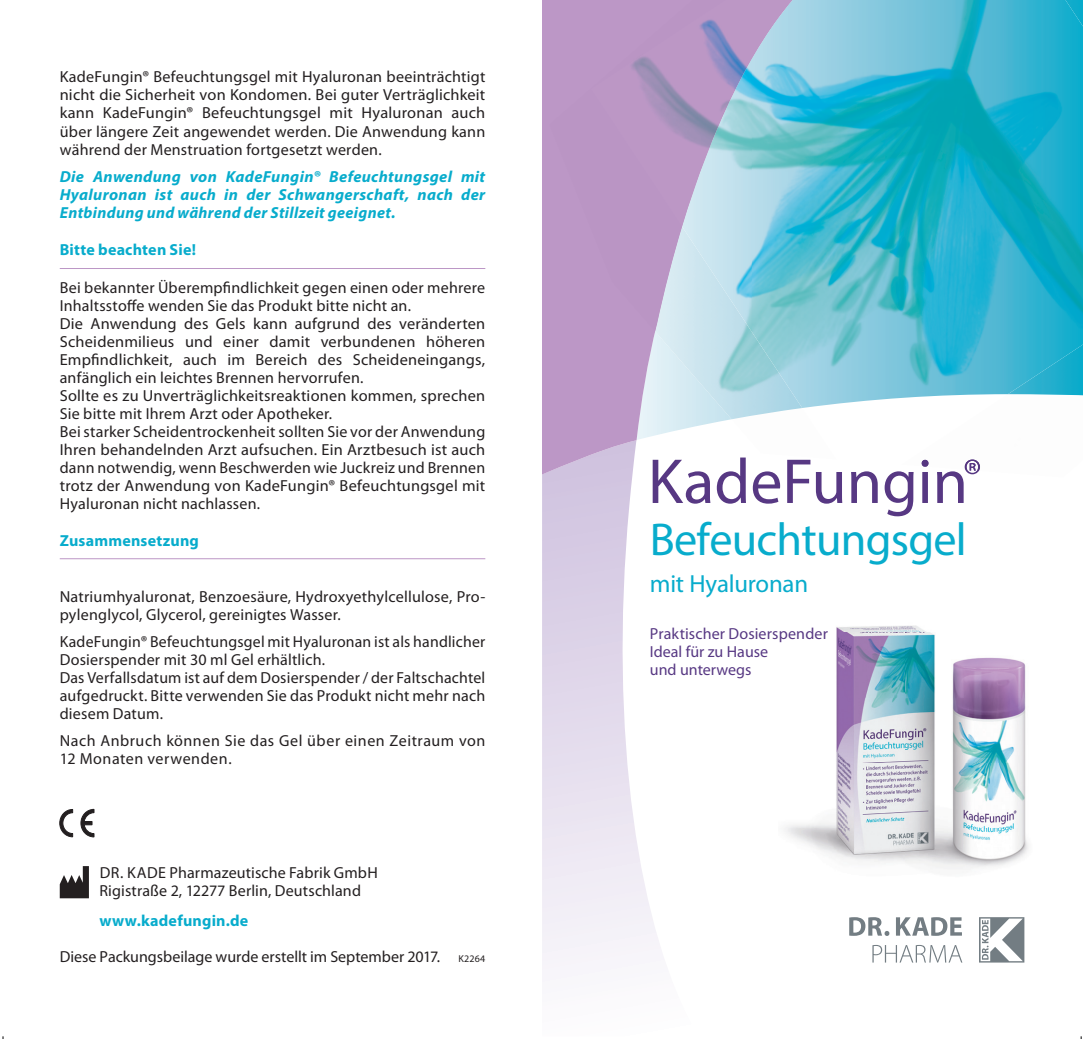
<style>
.page{position:relative;width:1083px;height:1039px;background:#fff}
.page>*{position:absolute;margin:0;border:0;box-sizing:border-box;transform-origin:0 0}
.t1{font:46.2px "Myriad Pro";letter-spacing:-.015em;color:#08accc}
.t2{font:24.8px "Myriad Pro";letter-spacing:-.01em;color:#08accc}
.t3{font:16px/18px "Myriad Pro";letter-spacing:.015em;color:#231f20}
.t4{font:italic 700 16px/18px "Myriad Pro";letter-spacing:.02em;color:#08accc;text-align:justify}
.t5{font:16px/18px "Myriad Pro";letter-spacing:.035em;color:#231f20}
.t6{font:16px/18px "Myriad Pro";letter-spacing:.005em;color:#573883}
.t7{font:700 16px "Myriad Pro";letter-spacing:.015em;color:#08accc}
.s1{font-size:10px}
</style>
<div class="page">
<img style="left:784px;top:625px;width:244px;height:244px">
<svg style="left:979px;top:917px;width:44px;height:45px"></svg>
<svg style="left:872px;top:945px;width:90px;height:17px"></svg>
<svg style="left:849px;top:917px;width:112px;height:18px"></svg>
<svg style="left:60px;top:866px;width:29px;height:31px"></svg>
<svg style="left:59px;top:809px;width:15px;height:28px"></svg>
<svg style="left:80px;top:808px;width:15px;height:29px"></svg>
<hr style="left:60px;top:558px;width:425px;height:1px;background:#bc97c6">
<hr style="left:60px;top:268px;width:425px;height:1px;background:#bc97c6">
<svg style="left:542px;top:644px;width:119px;height:326px"></svg>
<svg style="left:542px;top:0;width:251px;height:644px"></svg>
<svg style="left:652px;top:459px;width:58px;height:44px"></svg>
<svg style="left:716px;top:459px;width:29px;height:44px"></svg>
<svg style="left:752px;top:471px;width:27px;height:32px"></svg>
<svg style="left:786px;top:459px;width:56px;height:44px"></svg>
<svg style="left:851px;top:471px;width:26px;height:32px"></svg>
<svg style="left:884px;top:471px;width:29px;height:45px"></svg>
<svg style="left:937px;top:477px;width:27px;height:26px"></svg>
<img style="left:901px;top:464px;width:79px;height:13px">
<svg style="left:921px;top:464px;width:7px;height:39px"></svg>
<img style="left:964px;top:464px;width:15px;height:6px">
<img style="left:694px;top:419px;width:99px;height:40px">
<img style="left:655px;top:331px;width:146px;height:88px">
<div style="left:549px;top:0;width:132px;height:331px;background:#bc97c6"></div>
<img style="left:801px;top:408px;width:179px;height:56px">
<img style="left:750px;top:0;width:332px;height:408px">
<img style="left:681px;top:226px;width:70px;height:106px">
<img style="left:590px;top:0;width:203px;height:226px">
<p class="t3" style="left:60px;top:68px;width:427px;text-align:justify">KadeFungin® Befeuchtungsgel mit Hyaluronan beeinträchtigt nicht die Sicherheit von Kondomen. Bei guter Verträglichkeit kann KadeFungin® Befeuchtungsgel mit Hyaluronan auch über längere Zeit angewendet werden. Die Anwendung kann während der Menstruation fortgesetzt werden.</p>
<p class="t4" style="left:60px;top:166px;width:427px">Die Anwendung von KadeFungin® Befeuchtungsgel mit Hyaluronan ist auch in der Schwangerschaft, nach der Entbindung und während der Stillzeit geeignet.</p>
<p class="t7" style="left:60px;top:239px;width:138px">Bitte beachten Sie!</p>
<p class="t3" style="left:60px;top:278px;width:427px">Bei bekannter Überempfindlichkeit gegen einen oder mehrere Inhaltsstoffe wenden Sie das Produkt bitte nicht an.<br>Die Anwendung des Gels kann aufgrund des veränderten Scheidenmilieus und einer damit verbundenen höheren Empfindlichkeit, auch im Bereich des Scheideneingangs, anfänglich ein leichtes Brennen hervorrufen.<br>Sollte es zu Unverträglichkeitsreaktionen kommen, sprechen Sie bitte mit Ihrem Arzt oder Apotheker.<br>Bei starker Scheidentrockenheit sollten Sie vor der Anwendung Ihren behandelnden Arzt aufsuchen. Ein Arztbesuch ist auch dann notwendig, wenn Beschwerden wie Juckreiz und Brennen trotz der Anwendung von KadeFungin® Befeuchtungsgel mit Hyaluronan nicht nachlassen.</p>
<p class="t7" style="left:60px;top:529px;width:141px">Zusammensetzung</p>
<p class="t3" style="left:60px;top:587px;width:427px">Natriumhyaluronat, Benzoesäure, Hydroxyethylcellulose, Pro&shy;pylenglycol, Glycerol, gereinigtes Wasser.</p>
<p class="t3" style="left:60px;top:632px;width:427px">KadeFungin® Befeuchtungsgel mit Hyaluronan ist als handlicher Dosierspender mit 30 ml Gel erhältlich.<br>Das Verfallsdatum ist auf dem Dosierspender / der Faltschachtel aufgedruckt. Bitte verwenden Sie das Produkt nicht mehr nach diesem Datum.</p>
<p class="t5" style="left:60px;top:731px;width:427px">Nach Anbruch können Sie das Gel über einen Zeitraum von<br>12 Monaten verwenden.</p>
<p class="t3" style="left:99px;top:864px;width:280px">DR. KADE Pharmazeutische Fabrik GmbH<br>Rigistraße 2, 12277 Berlin, Deutschland</p>
<p class="t7" style="left:99px;top:909px;width:150px">www.kadefungin.de</p>
<p class="t3" style="left:60px;top:947px;width:427px">Diese Packungsbeilage wurde erstellt im September 2017. <span class="s1">K2264</span></p>
<h1 class="t1" style="left:649px;top:511px;width:318px">Befeuchtungsgel</h1>
<h2 class="t2" style="left:649px;top:570px;width:160px">mit Hyaluronan</h2>
<p class="t6" style="left:649px;top:624px;width:179px">Praktischer Dosierspender<br>Ideal für zu Hause<br>und unterwegs</p>
</div>
